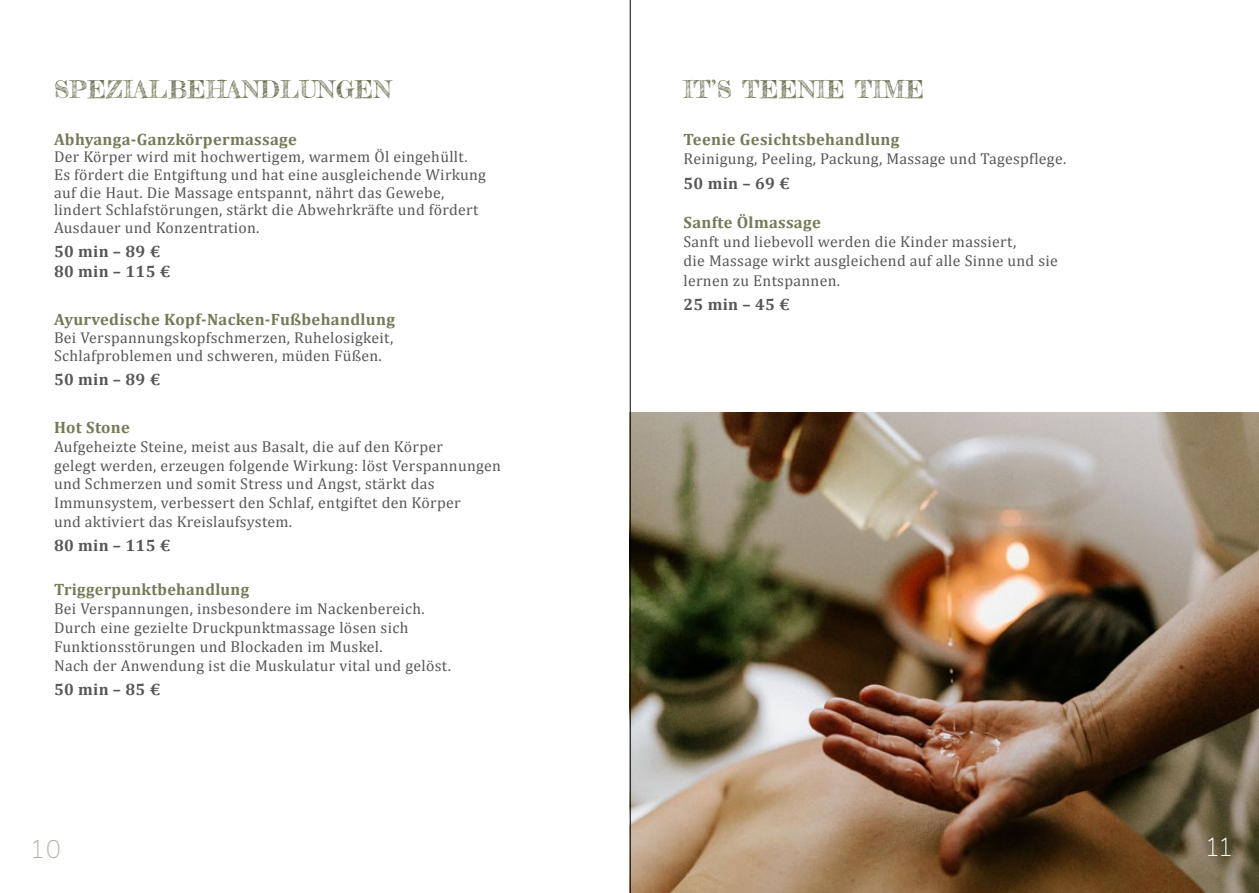
<style>
.page{position:relative;width:1259px;height:893px;background:#fff}
.page>*{position:absolute;margin:0;border:0;box-sizing:border-box;transform-origin:0 0}
.t1{font:200 25.5px "Nunito";color:#b6b2a9}
.t2{font:200 25.5px "Nunito";color:#fff}
.t3{font:24px "Frederickathe Greatest";letter-spacing:.03em;color:#686b4d}
.t4{font:700 16.5px "Cambria";letter-spacing:.02em;color:#767957}
.t5{font:700 16.5px/19.8px "Cambria";letter-spacing:.02em;color:#575756}
.t6{font:15.75px/18.9px "Cambria";letter-spacing:.02em;color:#575756}
</style>
<div class="page">
<img style="left:629px;top:412px;width:630px;height:481px">
<hr style="left:630px;top:0;width:1px;height:893px;background:#000">
<h2 class="t3" style="left:54px;top:74px;width:339px">SPEZIALBEHANDLUNGEN</h2>
<h2 class="t3" style="left:683px;top:74px;width:242px">IT’S TEENIE TIME</h2>
<p class="t4" style="left:54px;top:129px;width:244px">Abhyanga-Ganzkörpermassage</p>
<p class="t6" style="left:54px;top:148px;width:433px;line-height:17.7px">Der Körper wird mit hochwertigem, warmem Öl eingehüllt.<br>Es fördert die Entgiftung und hat eine ausgleichende Wirkung auf die Haut. Die Massage entspannt, nährt das Gewebe, lindert Schlafstörungen, stärkt die Abwehrkräfte und fördert Ausdauer und Konzentration.</p>
<p class="t5" style="left:54px;top:241px;width:118px">50 min – 89 €<br>80 min – 115 €</p>
<p class="t4" style="left:54px;top:309px;width:342px">Ayurvedische Kopf-Nacken-Fußbehandlung</p>
<p class="t6" style="left:54px;top:329px;width:341px;line-height:17.7px">Bei Verspannungskopfschmerzen, Ruhelosigkeit,<br>Schlafproblemen und schweren, müden Füßen.</p>
<p class="t5" style="left:54px;top:369px;width:108px">50 min – 89 €</p>
<p class="t4" style="left:54px;top:417px;width:77px">Hot Stone</p>
<p class="t6" style="left:54px;top:437px;width:448px">Aufgeheizte Steine, meist aus Basalt, die auf den Körper<br>gelegt werden, erzeugen folgende Wirkung: löst Verspannungen und Schmerzen und somit Stress und Angst, stärkt das Immunsystem, verbessert den Schlaf, entgiftet den Körper<br>und aktiviert das Kreislaufsystem.</p>
<p class="t5" style="left:54px;top:535px;width:118px">80 min – 115 €</p>
<p class="t4" style="left:54px;top:579px;width:197px">Triggerpunktbehandlung</p>
<p class="t6" style="left:54px;top:599px;width:398px">Bei Verspannungen, insbesondere im Nackenbereich.<br>Durch eine gezielte Druckpunktmassage lösen sich Funktionsstörungen und Blockaden im Muskel.<br>Nach der Anwendung ist die Muskulatur vital und gelöst.</p>
<p class="t5" style="left:54px;top:679px;width:108px">50 min – 85 €</p>
<p class="t4" style="left:683px;top:129px;width:217px">Teenie Gesichtsbehandlung</p>
<p class="t6" style="left:683px;top:150px;width:384px">Reinigung, Peeling, Packung, Massage und Tagespflege.</p>
<p class="t5" style="left:683px;top:173px;width:108px">50 min – 69 €</p>
<p class="t4" style="left:683px;top:212px;width:139px">Sanfte Ölmassage</p>
<p class="t6" style="left:683px;top:232px;width:376px;line-height:19.4px">Sanft und liebevoll werden die Kinder massiert,<br>die Massage wirkt ausgleichend auf alle Sinne und sie lernen zu Entspannen.</p>
<p class="t5" style="left:683px;top:294px;width:108px">25 min – 45 €</p>
<h1 class="t1" style="left:30px;top:831px;width:33px">10</h1>
<h1 class="t2" style="left:1205px;top:828px;width:30px">11</h1>
</div>
